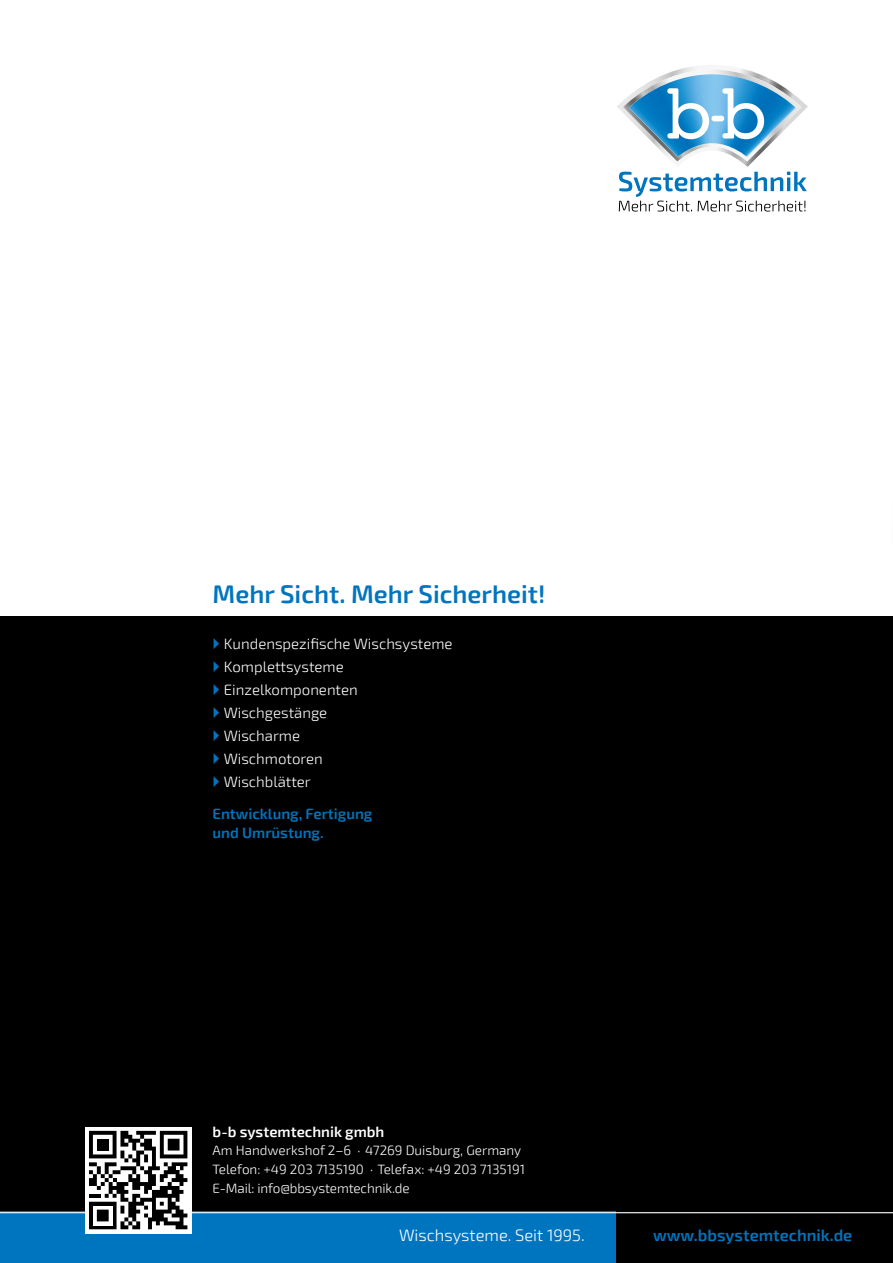
<style>
.page{position:relative;width:893px;height:1263px;background:#fff}
.page>*{position:absolute;margin:0;border:0;box-sizing:border-box;transform-origin:0 0}
.t1{font:600 25.5px "Exo 2";color:#0075bf}
.t2{font:300 16.5px "Exo 2";color:#fff}
.t3{font:600 16.5px "Exo 2";color:#0075bf}
.t4{font:300 15px/23px "Exo 2";color:#fff}
.t5{font:600 15px/18.8px "Exo 2";color:#0075bf}
.t6{font:600 15px "Exo 2";color:#fff}
.t7{font:300 13.5px/18.8px "Exo 2";color:#fff}
</style>
<div class="page">
<div style="left:0;top:617px;width:893px;height:646px;background:#000"></div>
<div style="left:0;top:1212px;width:617px;height:51px;background:#0075bf"></div>
<svg style="left:617px;top:66px;width:191px;height:146px"></svg>
<div style="left:711px;top:116px;width:13px;height:5px;background:#fff;border-radius:3px"></div>
<hr style="left:0;top:1212px;width:893px;height:1px;background:#fff">
<svg style="left:85px;top:1127px;width:106px;height:106px;background:#f7f7f7"></svg>
<svg style="left:89px;top:1131px;width:98px;height:98px"></svg>
<div style="left:888px;top:271px;width:5px;height:400px;background:#000;opacity:.5"></div>
<h1 class="t1" style="left:213px;top:578px;width:334px">Mehr Sicht. Mehr Sicherheit!</h1>
<p class="t4" style="left:224px;top:633px;width:230px">Kundenspezifische Wischsysteme<br>Komplettsysteme<br>Einzelkomponenten<br>Wischgestänge<br>Wischarme<br>Wischmotoren<br>Wischblätter</p>
<p class="t5" style="left:213px;top:805px;width:161px">Entwicklung, Fertigung und Umrüstung.</p>
<p class="t6" style="left:213px;top:1122px;width:173px">b-b systemtechnik gmbh</p>
<p class="t7" style="left:213px;top:1141px;width:314px">Am Handwerkshof 2–6 · 47269 Duisburg, Germany<br>Telefon: +49 203 7135190 · Telefax: +49 203 7135191<br>E-Mail: info@bbsystemtechnik.de</p>
<p class="t2" style="left:399px;top:1225px;width:187px">Wischsysteme. Seit 1995.</p>
<p class="t3" style="left:653px;top:1225px;width:201px">www.bbsystemtechnik.de</p>
</div>
